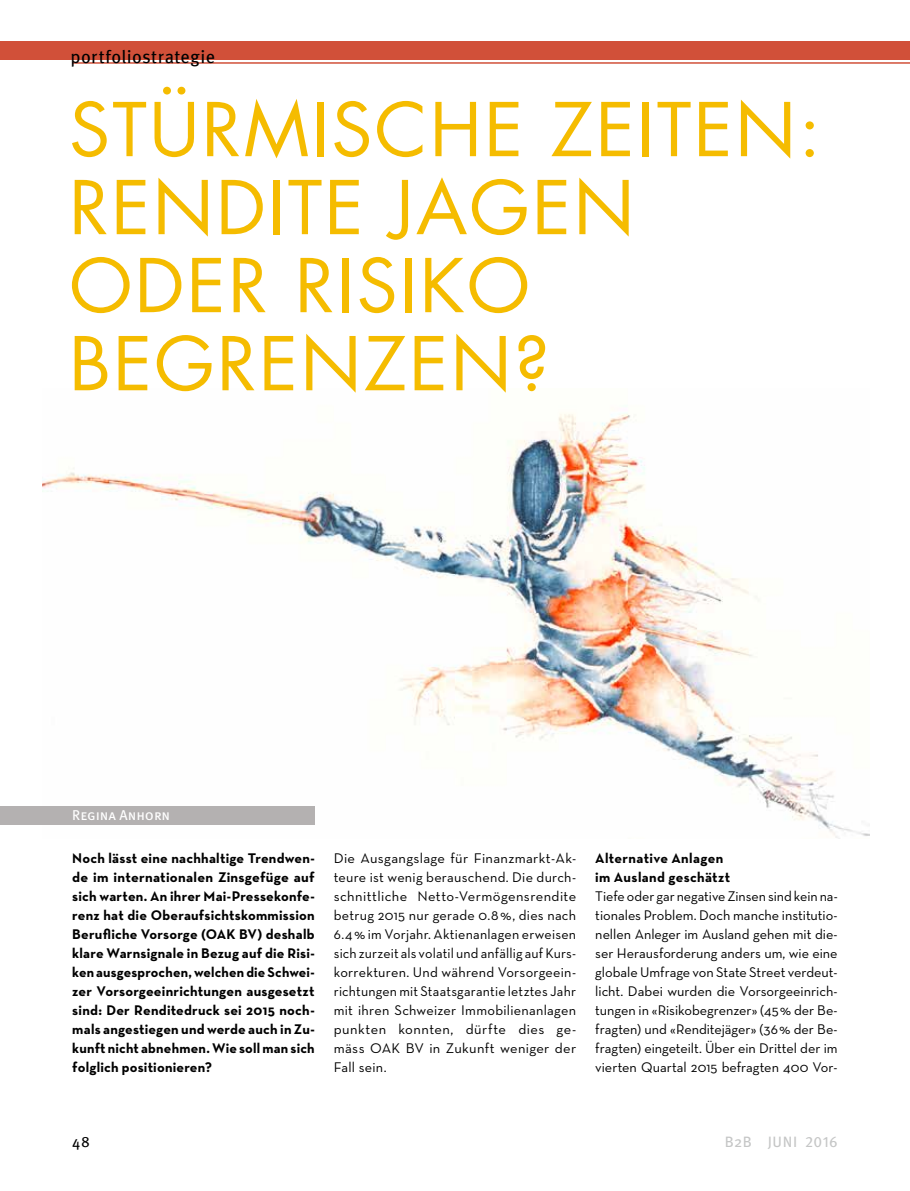
<style>
.page{position:relative;width:910px;height:1191px;background:#fff}
.page>*{position:absolute;margin:0;border:0;box-sizing:border-box;transform-origin:0 0}
.t1{font:72px/78px "Futura Std";letter-spacing:.03em;color:#f5bc00}
.t2{font:18px "Meta Pro";letter-spacing:.02em;color:#000}
.t3{font:15px "Meta Pro";letter-spacing:.025em;color:#c5c6c6}
.t4{font:15px "Meta Pro";color:#000}
.t5{font:14.25px/18.9px "Neutra Text";letter-spacing:.01em;color:#000;text-align:justify}
.t6{font:700 14.25px/18.9px "Neutra Text";letter-spacing:.015em;color:#000;text-align:justify}
.t7{font:14.25px "Meta Pro";color:#fff}
</style>
<div class="page">
<div style="left:0;top:41px;width:910px;height:19px;background:#d15039"></div>
<hr style="left:72px;top:62px;width:838px;height:2px;background:#d15039">
<img style="left:43px;top:413px;width:826px;height:425px">
<div style="left:0;top:806px;width:315px;height:19px;background:#b4b1b1"></div>
<p class="t2" style="left:71px;top:46px;width:146px">portfoliostrategie</p>
<h1 class="t1" style="left:69px;top:91px;width:753px">STÜRMISCHE ZEITEN:<br>RENDITE JAGEN<br>ODER RISIKO<br>BEGRENZEN?</h1>
<p class="t7" style="left:72px;top:806px;width:99px">Regina Anhorn</p>
<p class="t6" style="left:72px;top:848px;width:244px">Noch lässt eine nachhaltige Trendwen&shy;de im internationalen Zinsgefüge auf sich warten. An ihrer Mai-Pressekonfe&shy;renz hat die Oberaufsichtskommission Berufliche Vorsorge (OAK BV) deshalb klare Warnsignale in Bezug auf die Risi&shy;ken ausgesprochen, welchen die Schwei&shy;zer Vorsorgeeinrichtungen ausgesetzt sind: Der Renditedruck sei 2015 noch&shy;mals angestiegen und werde auch in Zu&shy;kunft nicht abnehmen. Wie soll man sich folglich positionieren?</p>
<p class="t6" style="left:595px;top:848px;width:137px">Alternative Anlagen im Ausland geschätzt</p>
<p class="t5" style="left:334px;top:848px;width:244px">Die Ausgangslage für Finanzmarkt-Ak&shy;teure ist wenig berauschend. Die durch&shy;schnittliche Netto-Vermögensrendite betrug 2015 nur gerade 0.8%, dies nach 6.4% im Vorjahr. Aktienanlagen erweisen sich zurzeit als volatil und anfällig auf Kurs&shy;korrekturen. Und während Vorsorgeein&shy;richtungen mit Staatsgarantie letztes Jahr mit ihren Schweizer Immobilienanlagen punkten konnten, dürfte dies ge&shy;mäss OAK BV in Zukunft weniger der Fall sein.</p>
<p class="t5" style="left:595px;top:886px;width:244px">Tiefe oder gar negative Zinsen sind kein na&shy;tionales Problem. Doch manche institutio&shy;nellen Anleger im Ausland gehen mit die&shy;ser Herausforderung anders um, wie eine globale Umfrage von State Street verdeut&shy;licht. Dabei wurden die Vorsorgeeinrich&shy;tungen in «Risikobegrenzer» (45% der Be&shy;fragten) und «Renditejäger» (36% der Be&shy;fragten) eingeteilt. Über ein Drittel der im vierten Quartal 2015 befragten 400 Vor-</p>
<p class="t4" style="left:72px;top:1132px;width:19px">48</p>
<p class="t3" style="left:725px;top:1132px;width:114px">B2B JUNI 2016</p>
</div>
